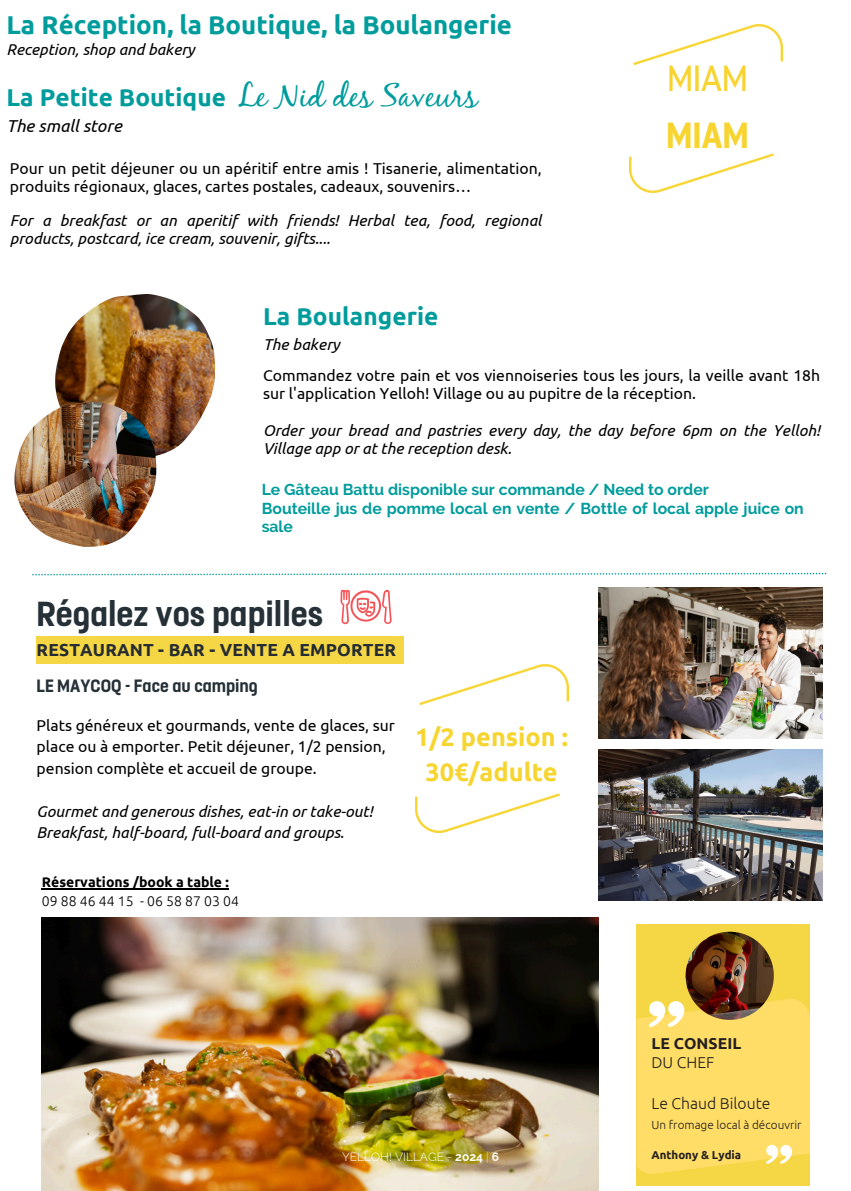
<style>
.page{position:relative;width:851px;height:1191px;background:#fff}
.page>*{position:absolute;margin:0;border:0;box-sizing:border-box;transform-origin:0 0}
.t1{font:40.8px/57px "FS Dillon";color:#f7d430}
.t2{font:700 39px "FS Dillon";color:#253037}
.t3{font:32.4px "Black Jack";letter-spacing:.005em;color:#009c9c}
.t4{font:700 25.8px "Ubuntu";color:#009c9c}
.t5{font:700 25.2px/34.4px "Ubuntu";color:#f7d530;text-align:center}
.t6{font:700 24.4px "Ubuntu";letter-spacing:.005em;color:#009c9c}
.t7{font:700 20px "FS Dillon";color:#253037}
.t8{font:700 17.4px "Ubuntu";letter-spacing:.01em;color:#242b32}
.t9{font:italic 17.2px "Ubuntu";letter-spacing:.005em;color:#000}
.t10{font:15.8px/21.4px "Ubuntu";color:#000}
.t11{font:italic 15.8px/18.2px "Ubuntu";color:#000}
.t12{font:700 15.8px/18.2px "Raleway";color:#009c9c}
.t13{font:300 15.8px "Ubuntu";color:#231f20}
.t14{font:700 15.8px "Ubuntu";letter-spacing:.005em;color:#231f20}
.t15{font:italic 15.6px "Ubuntu";color:#000}
.t16{font:700 14px "Ubuntu";color:#000}
.t17{font:300 14px "Ubuntu";color:#000}
.t18{font:300 12px "Raleway";color:#fff}
.t19{font:300 11.8px "Ubuntu";color:#231f20}
.t20{font:700 11.4px "Ubuntu";color:#231f20}
.s1{font-weight:700}
.s2{font-weight:200}
</style>
<div class="page">
<img style="left:598px;top:587px;width:224px;height:152px">
<img style="left:598px;top:749px;width:224px;height:152px">
<img style="left:55px;top:294px;width:160px;height:162px">
<img style="left:15px;top:402px;width:141px;height:145px">
<svg style="left:32px;top:573px;width:794px;height:2px"></svg>
<img style="left:340px;top:589px;width:52px;height:36px">
<div style="left:37px;top:636px;width:367px;height:28px;background:#f5d644"></div>
<img style="left:42px;top:917px;width:556px;height:274px">
<div style="left:636px;top:924px;width:173px;height:261px;background:#f5d644"></div>
<img style="left:685px;top:932px;width:88px;height:88px;border-radius:44px">
<svg style="left:637px;top:999px;width:172px;height:175px;background:#f7d664"></svg>
<img style="left:415px;top:664px;width:153px;height:168px">
<img style="left:629px;top:25px;width:153px;height:168px">
<hr style="left:42px;top:888px;width:187px;height:1px;background:#000">
<p class="t4" style="left:6px;top:10px;width:507px">La Réception, la Boutique, la Boulangerie</p>
<p class="t15" style="left:6px;top:40px;width:190px">Reception, shop and bakery</p>
<p class="t6" style="left:6px;top:84px;width:221px">La Petite Boutique</p>
<p class="t9" style="left:6px;top:116px;width:117px">The small store</p>
<p class="t3" style="left:238px;top:76px;width:241px">Le Nid des Saveurs</p>
<p class="t10" style="left:10px;top:159px;width:533px;line-height:18.2px">Pour un petit déjeuner ou un apéritif entre amis ! Tisanerie, alimentation, produits régionaux, glaces, cartes postales, cadeaux, souvenirs…</p>
<p class="t11" style="left:10px;top:211px;width:533px">For a breakfast or an aperitif with friends! Herbal tea, food, regional products, postcard, ice cream, souvenir, gifts....</p>
<p class="t6" style="left:263px;top:302px;width:177px">La Boulangerie</p>
<p class="t11" style="left:263px;top:335px;width:78px">The bakery</p>
<p class="t1" style="left:666px;top:50px;width:84px">MIAM<br><span class="s1">MIAM</span></p>
<p class="t10" style="left:263px;top:366px;width:558px;line-height:18.2px">Commandez votre pain et vos viennoiseries tous les jours, la veille avant 18h sur l'application Yelloh! Village ou au pupitre de la réception.</p>
<p class="t11" style="left:263px;top:421px;width:558px">Order your bread and pastries every day, the day before 6pm on the Yelloh!<br>Village app or at the reception desk.</p>
<p class="t12" style="left:262px;top:481px;width:448px">Le Gâteau Battu disponible sur commande / Need to order</p>
<p class="t12" style="left:262px;top:499px;width:543px">Bouteille jus de pomme local en vente / Bottle of local apple juice on sale</p>
<p class="t2" style="left:37px;top:596px;width:288px">Régalez vos papilles</p>
<p class="t8" style="left:37px;top:639px;width:361px">RESTAURANT - BAR - VENTE A EMPORTER</p>
<p class="t7" style="left:37px;top:677px;width:223px">LE MAYCOQ - Face au camping</p>
<h1 class="t10" style="left:37px;top:714px;width:360px">Plats généreux et gourmands, vente de glaces, sur place ou à emporter. Petit déjeuner, 1/2 pension, pension complète et accueil de groupe.</h1>
<p class="t11" style="left:37px;top:802px;width:337px">Gourmet and generous dishes, eat-in or take-out!</p>
<h4 class="t11" style="left:37px;top:823px;width:309px">Breakfast, half-board, full-board and groups.</h4>
<p class="t16" style="left:42px;top:874px;width:188px">Réservations /book a table :</p>
<p class="t17" style="left:42px;top:893px;width:198px">09 88 46 44 15 - 06 58 87 03 04</p>
<h5 class="t5" style="left:415px;top:720px;width:154px">1/2 pension :<br>30€/adulte</h5>
<h6 class="t18" style="left:342px;top:1150px;width:158px">YELLOH! VILLAGE - <span class="s1">2024</span> <span class="s2">|</span> <span class="s1">6</span></h6>
<p class="t14" style="left:651px;top:1034px;width:91px">LE CONSEIL</p>
<p class="t13" style="left:651px;top:1053px;width:64px">DU CHEF</p>
<p class="t13" style="left:651px;top:1094px;width:120px">Le Chaud Biloute</p>
<p class="t19" style="left:651px;top:1118px;width:152px">Un fromage local à découvrir</p>
<h3 class="t20" style="left:651px;top:1148px;width:91px">Anthony &amp; Lydia</h3>
</div>
